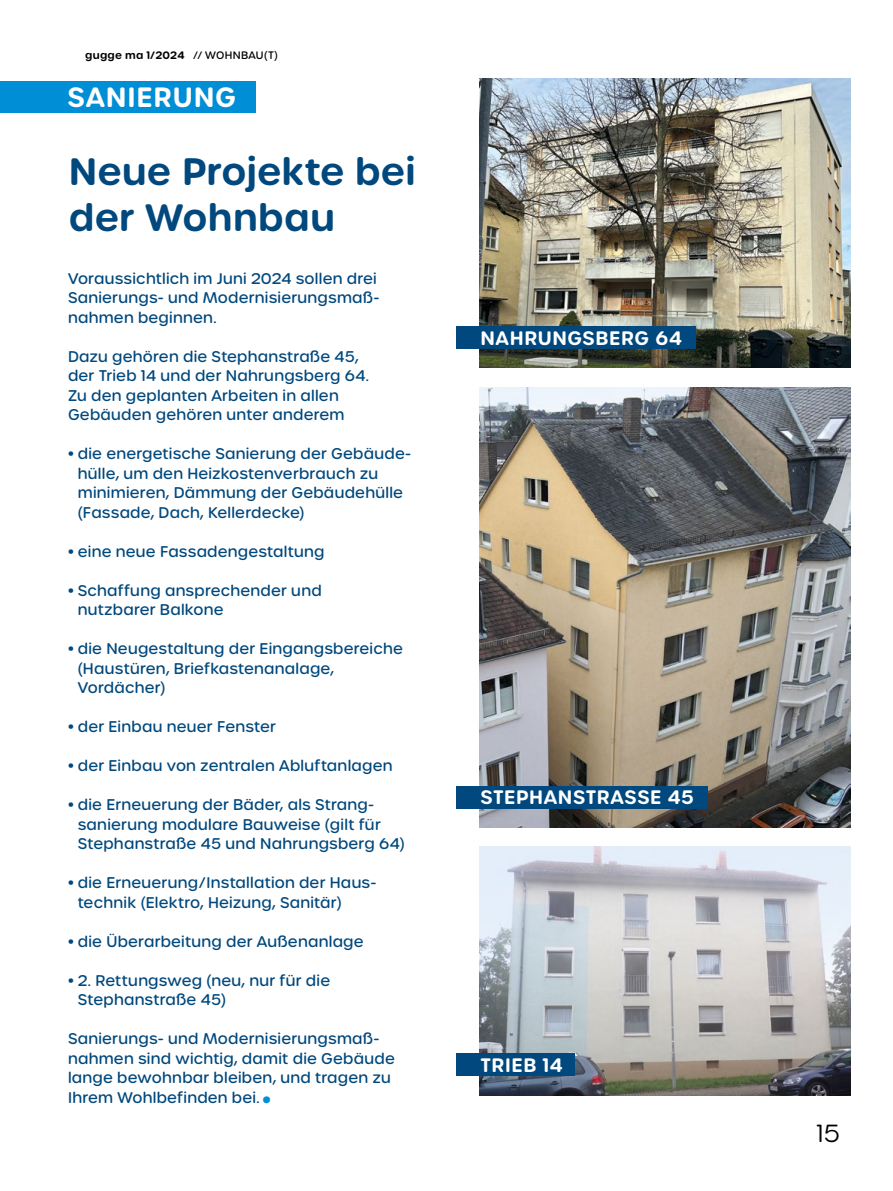
<style>
.page{position:relative;width:893px;height:1191px;background:#fff}
.page>*{position:absolute;margin:0;border:0;box-sizing:border-box;transform-origin:0 0}
.t1{font:600 37.05px/45.8px "Urbane Rounded";color:#00487d}
.t2{font:600 27px "Urbane Rounded";letter-spacing:.03em;color:#fff}
.t3{font:300 24px "Urbane Rounded";color:#000}
.t4{font:600 18.9px "Urbane Rounded";letter-spacing:.03em;color:#fff}
.t5{font:500 15px/19.5px "Urbane Rounded";letter-spacing:.015em;color:#00487d}
.t6{font:600 10.5px "Urbane Rounded";letter-spacing:.025em;color:#000}
.s1{font-weight:500}
.s2{font-family:"Tisa Pro";font-weight:400;font-size:13.5px;color:#008fd6}
</style>
<div class="page">
<div style="left:0;top:81px;width:255px;height:32px;background:#008fd6"></div>
<img style="left:479px;top:79px;width:371px;height:289px">
<img style="left:479px;top:387px;width:371px;height:440px">
<img style="left:479px;top:846px;width:371px;height:249px">
<div style="left:456px;top:326px;width:239px;height:23px;background:#00487d"></div>
<div style="left:456px;top:786px;width:252px;height:22px;background:#00487d"></div>
<div style="left:456px;top:1053px;width:118px;height:23px;background:#00487d"></div>
<p class="t6" style="left:85px;top:48px;width:194px">gugge ma 1/2024 <span class="s1">// WOHNBAU(T)</span></p>
<p class="t2" style="left:68px;top:79px;width:170px">SANIERUNG</p>
<p class="t1" style="left:69px;top:149px;width:349px">Neue Projekte bei der Wohnbau</p>
<p class="t5" style="left:68px;top:268px;width:313px">Voraussichtlich im Juni 2024 sollen drei<br>Sanierungs- und Modernisierungsmaß&shy;nahmen beginnen.</p>
<p class="t5" style="left:68px;top:346px;width:302px">Dazu gehören die Stephanstraße 45, der Trieb 14 und der Nahrungsberg 64.<br>Zu den geplanten Arbeiten in allen Gebäuden gehören unter anderem</p>
<p class="t5" style="left:78px;top:444px;width:335px;text-indent:-10px">• die energetische Sanierung der Gebäude&shy;hülle, um den Heizkostenverbrauch zu minimieren, Dämmung der Gebäudehülle (Fassade, Dach, Kellerdecke)</p>
<p class="t5" style="left:68px;top:541px;width:258px">• eine neue Fassadengestaltung</p>
<p class="t5" style="left:78px;top:580px;width:245px;text-indent:-10px">• Schaffung ansprechender und nutzbarer Balkone</p>
<p class="t5" style="left:78px;top:639px;width:327px;text-indent:-10px">• die Neugestaltung der Eingangsbereiche (Haustüren, Briefkastenanalage,<br>Vordächer)</p>
<p class="t5" style="left:68px;top:717px;width:209px">• der Einbau neuer Fenster</p>
<p class="t5" style="left:68px;top:756px;width:326px">• der Einbau von zentralen Abluftanlagen</p>
<p class="t5" style="left:78px;top:795px;width:328px;text-indent:-10px">• die Erneuerung der Bäder, als Strang&shy;sanierung modulare Bauweise (gilt für<br>Stephanstraße 45 und Nahrungsberg 64)</p>
<p class="t5" style="left:78px;top:873px;width:300px;text-indent:-10px">• die Erneuerung/Installation der Haus&shy;technik (Elektro, Heizung, Sanitär)</p>
<p class="t5" style="left:68px;top:931px;width:297px">• die Überarbeitung der Außenanlage</p>
<p class="t5" style="left:78px;top:970px;width:254px;text-indent:-10px">• 2. Rettungsweg (neu, nur für die<br>Stephanstraße 45)</p>
<p class="t5" style="left:68px;top:1029px;width:328px">Sanierungs- und Modernisierungsmaß&shy;nahmen sind wichtig, damit die Gebäude lange bewohnbar bleiben, und tragen zu Ihrem Wohlbefinden bei. <span class="s2">●</span></p>
<p class="t4" style="left:480px;top:325px;width:203px">NAHRUNGSBERG 64</p>
<p class="t4" style="left:480px;top:784px;width:215px">STEPHANSTRASSE 45</p>
<p class="t4" style="left:480px;top:1052px;width:84px">TRIEB 14</p>
<h3 class="t3" style="left:816px;top:1118px;width:25px">15</h3>
</div>
